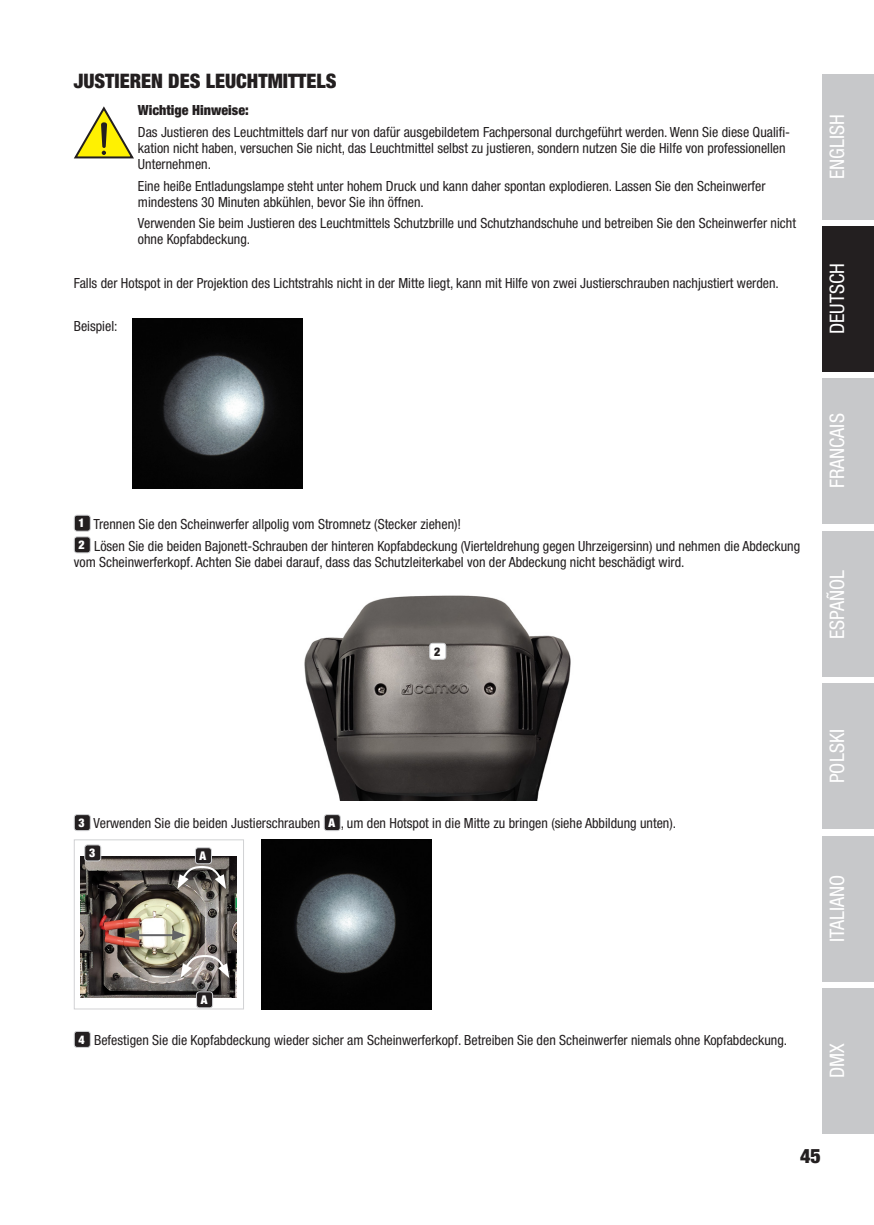
<style>
.page{position:relative;width:874px;height:1225px;background:#fff}
.page>*{position:absolute;margin:0;border:0;box-sizing:border-box;transform-origin:0 0}
.t1{font:condensed 20px "Helvetica Neue LT Std";color:#fff}
.Headline{font:900 condensed 20px "Helvetica Neue LT Pro";color:#231f20}
.t2{font:900 condensed 20px "Helvetica Neue LT Std";color:#231f20}
.Fließtext_7pt{font:condensed 14px/16px "Helvetica Neue LT Pro";color:#231f20}
.Fließtext_7pt-2{font:900 condensed 14px "Helvetica Neue LT Pro";color:#231f20}
.A_B_C___1_2_3__Schwa{font:900 condensed 12px "Helvetica Neue LT Pro";color:#fff}
.A_B_C___1_2_3__Schwa-2{font:900 condensed 12px "Helvetica Neue LT Pro";color:#231f20}
</style>
<div class="page">
<div style="left:821px;top:988px;width:52px;height:146px;background:#c7c8ca"></div>
<div style="left:821px;top:74px;width:52px;height:145px;background:#c7c8ca"></div>
<div style="left:821px;top:226px;width:52px;height:145px;background:#231f20"></div>
<div style="left:821px;top:378px;width:52px;height:146px;background:#c7c8ca"></div>
<div style="left:821px;top:531px;width:52px;height:146px;background:#c7c8ca"></div>
<div style="left:821px;top:683px;width:52px;height:146px;background:#c7c8ca"></div>
<div style="left:821px;top:836px;width:52px;height:145px;background:#c7c8ca"></div>
<div style="left:74px;top:515px;width:16px;height:16px;background:#231f20;border-radius:3px"></div>
<div style="left:74px;top:514px;width:17px;height:18px;border:1px solid #d1d2d4;border-radius:3px"></div>
<div style="left:74px;top:537px;width:16px;height:16px;background:#231f20;border-radius:3px"></div>
<div style="left:74px;top:536px;width:17px;height:17px;border:1px solid #d1d2d4;border-radius:3px"></div>
<div style="left:74px;top:814px;width:16px;height:16px;background:#231f20;border-radius:3px"></div>
<div style="left:74px;top:814px;width:17px;height:17px;border:1px solid #d1d2d4;border-radius:3px"></div>
<div style="left:324px;top:814px;width:16px;height:16px;background:#231f20;border-radius:3px"></div>
<div style="left:323px;top:814px;width:17px;height:17px;border:1px solid #d1d2d4;border-radius:3px"></div>
<div style="left:74px;top:1031px;width:16px;height:16px;background:#231f20;border-radius:3px"></div>
<div style="left:74px;top:1031px;width:17px;height:17px;border:1px solid #d1d2d4;border-radius:3px"></div>
<svg style="left:74px;top:106px;width:60px;height:53px"></svg>
<img style="left:133px;top:318px;width:170px;height:170px">
<img style="left:304px;top:595px;width:267px;height:205px">
<div style="left:429px;top:643px;width:16px;height:16px;background:#fff;border-radius:3px"></div>
<div style="left:429px;top:643px;width:17px;height:17px;border:1px solid #d1d2d4;border-radius:3px"></div>
<img style="left:261px;top:839px;width:170px;height:170px">
<img style="left:80px;top:856px;width:156px;height:141px">
<div style="left:74px;top:839px;width:170px;height:170px;border:1px solid #d1d2d4"></div>
<div style="left:85px;top:845px;width:16px;height:16px;background:#231f20;border-radius:3px"></div>
<div style="left:84px;top:844px;width:17px;height:17px;border:1px solid #d1d2d4;border-radius:3px"></div>
<div style="left:195px;top:847px;width:16px;height:16px;background:#231f20;border-radius:3px"></div>
<div style="left:195px;top:847px;width:17px;height:17px;border:1px solid #d1d2d4;border-radius:3px"></div>
<div style="left:196px;top:991px;width:16px;height:16px;background:#231f20;border-radius:3px"></div>
<div style="left:196px;top:991px;width:17px;height:17px;border:1px solid #d1d2d4;border-radius:3px"></div>
<svg style="left:177px;top:865px;width:49px;height:24px"></svg>
<svg style="left:180px;top:954px;width:49px;height:24px"></svg>
<hr style="left:136px;top:934px;width:39px;height:2px;background:#636366">
<svg style="left:125px;top:930px;width:14px;height:10px"></svg>
<svg style="left:172px;top:930px;width:14px;height:10px"></svg>
<p class="Headline" style="left:74px;top:69px;width:264px">JUSTIEREN DES LEUCHTMITTELS</p>
<p class="Fließtext_7pt-2" style="left:138px;top:102px;width:112px">Wichtige Hinweise:</p>
<p class="Fließtext_7pt" style="left:138px;top:124px;width:653px">Das Justieren des Leuchtmittels darf nur von dafür ausgebildetem Fachpersonal durchgeführt werden. Wenn Sie diese Qualifi&shy;kation nicht haben, versuchen Sie nicht, das Leuchtmittel selbst zu justieren, sondern nutzen Sie die Hilfe von professionellen<br>Unternehmen.</p>
<p class="Fließtext_7pt" style="left:138px;top:178px;width:629px">Eine heiße Entladungslampe steht unter hohem Druck und kann daher spontan explodieren. Lassen Sie den Scheinwerfer mindestens 30 Minuten abkühlen, bevor Sie ihn öffnen.</p>
<p class="Fließtext_7pt" style="left:138px;top:215px;width:659px">Verwenden Sie beim Justieren des Leuchtmittels Schutzbrille und Schutzhandschuhe und betreiben Sie den Scheinwerfer nicht ohne Kopfabdeckung.</p>
<p class="Fließtext_7pt" style="left:74px;top:275px;width:706px">Falls der Hotspot in der Projektion des Lichtstrahls nicht in der Mitte liegt, kann mit Hilfe von zwei Justierschrauben nachjustiert werden.</p>
<p class="Fließtext_7pt" style="left:74px;top:318px;width:45px">Beispiel:</p>
<h1 class="t1" style="left:824px;top:179px;width:66px;rotate:-90deg">ENGLISH</h1>
<h1 class="t1" style="left:824px;top:334px;width:73px;rotate:-90deg">DEUTSCH</h1>
<p class="A_B_C___1_2_3__Schwa" style="left:79px;top:516px;width:8px">1</p>
<p class="Fließtext_7pt" style="left:94px;top:516px;width:369px">Trennen Sie den Scheinwerfer allpolig vom Stromnetz (Stecker ziehen)!</p>
<p class="A_B_C___1_2_3__Schwa" style="left:79px;top:538px;width:8px">2</p>
<p class="Fließtext_7pt" style="left:74px;top:537px;width:727px;text-indent:20px">Lösen Sie die beiden Bajonett-Schrauben der hinteren Kopfabdeckung (Vierteldrehung gegen Uhrzeigersinn) und nehmen die Abdeckung vom Scheinwerferkopf. Achten Sie dabei darauf, dass das Schutzleiterkabel von der Abdeckung nicht beschädigt wird.</p>
<p class="A_B_C___1_2_3__Schwa-2" style="left:434px;top:644px;width:8px">2</p>
<h1 class="t1" style="left:824px;top:488px;width:76px;rotate:-90deg">FRANCAIS</h1>
<h1 class="t1" style="left:825px;top:639px;width:71px;rotate:-90deg">ESPAÑOL</h1>
<p class="A_B_C___1_2_3__Schwa" style="left:79px;top:815px;width:8px">3</p>
<p class="Fließtext_7pt" style="left:94px;top:815px;width:228px">Verwenden Sie die beiden Justierschrauben</p>
<p class="A_B_C___1_2_3__Schwa" style="left:328px;top:815px;width:8px">A</p>
<p class="Fließtext_7pt" style="left:340px;top:815px;width:337px">, um den Hotspot in die Mitte zu bringen (siehe Abbildung unten).</p>
<p class="A_B_C___1_2_3__Schwa" style="left:89px;top:845px;width:8px">3</p>
<p class="A_B_C___1_2_3__Schwa" style="left:199px;top:848px;width:8px">A</p>
<p class="A_B_C___1_2_3__Schwa" style="left:201px;top:992px;width:8px">A</p>
<p class="A_B_C___1_2_3__Schwa" style="left:79px;top:1032px;width:8px">4</p>
<p class="Fließtext_7pt" style="left:94px;top:1032px;width:694px">Befestigen Sie die Kopfabdeckung wieder sicher am Scheinwerferkopf. Betreiben Sie den Scheinwerfer niemals ohne Kopfabdeckung.</p>
<h1 class="t1" style="left:825px;top:783px;width:55px;rotate:-90deg">POLSKI</h1>
<h1 class="t1" style="left:825px;top:942px;width:69px;rotate:-90deg">ITALIANO</h1>
<h1 class="t1" style="left:825px;top:1078px;width:36px;rotate:-90deg">DMX</h1>
<h1 class="t2" style="left:799px;top:1143px;width:22px">45</h1>
</div>
